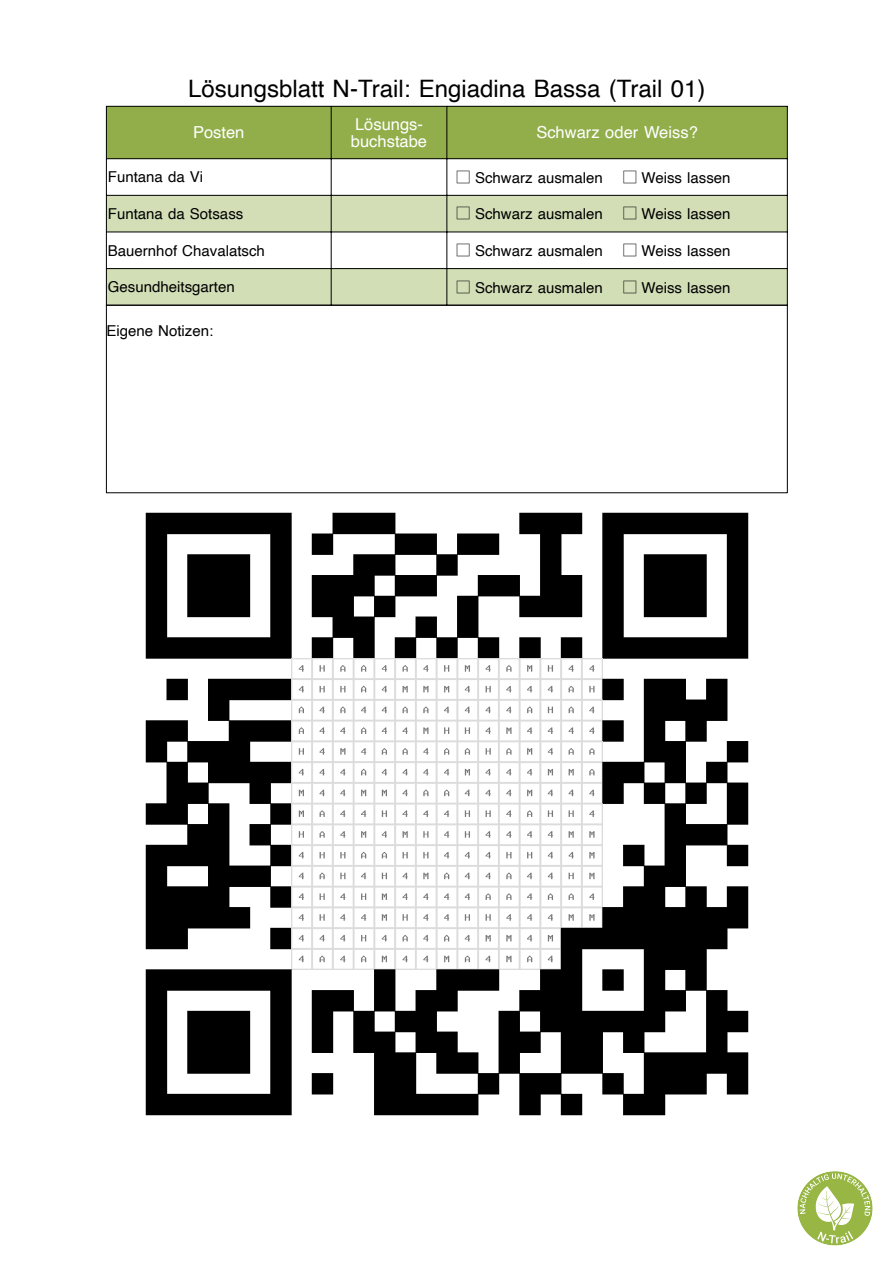
<style>
.page{position:relative;width:894px;height:1263px;background:#fff}
.page>*{position:absolute;margin:0;border:0;box-sizing:border-box;transform-origin:0 0}
.t1{font:24px "Helvetica";color:#000}
.t2{font:16.5px/16.5px "Helvetica";color:#fff}
.t3{font:15px "Helvetica";color:#000}
.s1{font-family:"Apple SD Gothic Neo"}
</style>
<div class="page">
<div style="left:106px;top:106px;width:681px;height:53px;background:#92ae4b"></div>
<div style="left:106px;top:195px;width:681px;height:37px;background:#d3deb7"></div>
<div style="left:106px;top:269px;width:681px;height:36px;background:#d2deb6"></div>
<hr style="left:106px;top:106px;width:1px;height:200px;background:#000">
<hr style="left:786px;top:106px;width:1px;height:200px;background:#000">
<hr style="left:331px;top:106px;width:1px;height:199px;background:#000">
<hr style="left:446px;top:106px;width:1px;height:199px;background:#000">
<hr style="left:106px;top:106px;width:681px;height:1px;background:#000">
<hr style="left:106px;top:158px;width:681px;height:1px;background:#000">
<hr style="left:106px;top:195px;width:681px;height:1px;background:#000">
<hr style="left:106px;top:232px;width:681px;height:1px;background:#000">
<hr style="left:106px;top:268px;width:681px;height:1px;background:#000">
<img style="left:797px;top:1171px;width:76px;height:75px">
<img style="left:125px;top:493px;width:643px;height:623px">
<div style="left:106px;top:305px;width:681px;height:188px;border:1px solid #000"></div>
<h1 class="t1" style="left:188px;top:79px;width:518px">Lösungsblatt N-Trail: Engiadina Bassa (Trail 01)</h1>
<p class="t2" style="left:193px;top:125px;width:53px">Posten</p>
<p class="t2" style="left:351px;top:117px;width:78px">Lösungs&shy;buchstabe</p>
<p class="t2" style="left:536px;top:125px;width:163px">Schwarz oder Weiss?</p>
<p class="t3" style="left:108px;top:171px;width:97px">Funtana da Vi</p>
<p class="t3" style="left:456px;top:171px;width:147px"><span class="s1">☐</span> Schwarz ausmalen</p>
<p class="t3" style="left:623px;top:171px;width:109px"><span class="s1">☐</span> Weiss lassen</p>
<p class="t3" style="left:108px;top:208px;width:137px">Funtana da Sotsass</p>
<p class="t3" style="left:456px;top:208px;width:147px"><span class="s1">☐</span> Schwarz ausmalen</p>
<p class="t3" style="left:623px;top:208px;width:109px"><span class="s1">☐</span> Weiss lassen</p>
<p class="t3" style="left:108px;top:244px;width:158px">Bauernhof Chavalatsch</p>
<p class="t3" style="left:456px;top:245px;width:147px"><span class="s1">☐</span> Schwarz ausmalen</p>
<p class="t3" style="left:623px;top:245px;width:109px"><span class="s1">☐</span> Weiss lassen</p>
<p class="t3" style="left:108px;top:281px;width:128px">Gesundheitsgarten</p>
<p class="t3" style="left:456px;top:281px;width:147px"><span class="s1">☐</span> Schwarz ausmalen</p>
<p class="t3" style="left:623px;top:281px;width:109px"><span class="s1">☐</span> Weiss lassen</p>
<p class="t3" style="left:106px;top:324px;width:108px">Eigene Notizen:</p>
</div>
